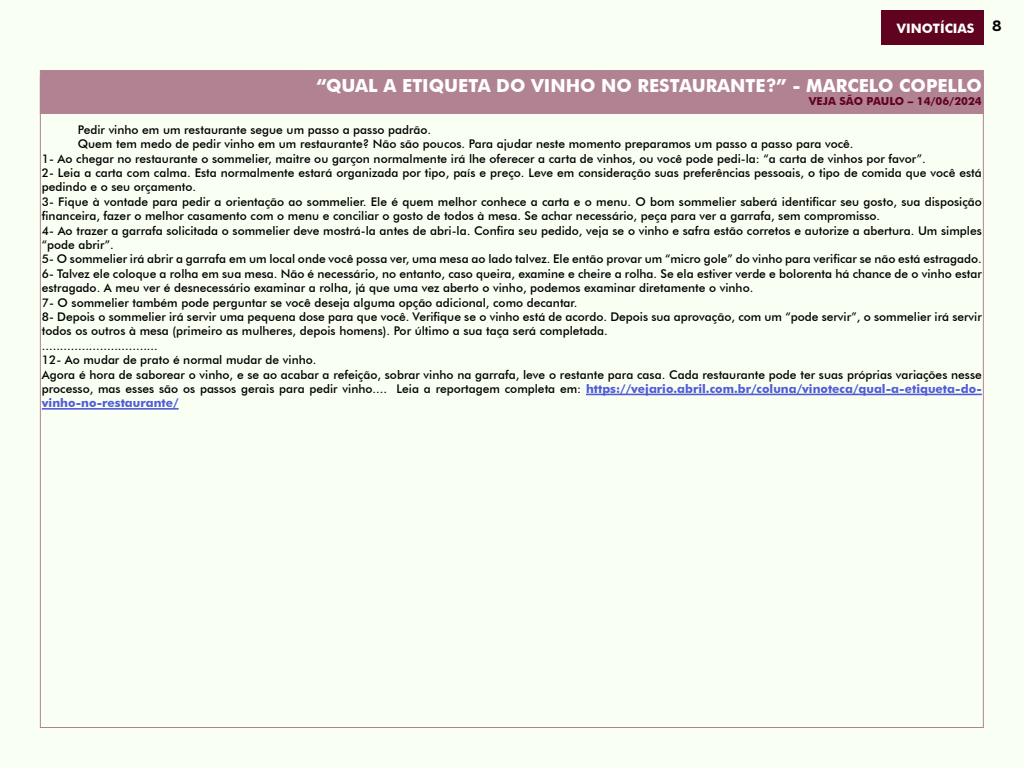
<style>
.page{position:relative;width:1024px;height:768px;background:#f9fff3}
.page>*{position:absolute;margin:0;border:0;box-sizing:border-box;transform-origin:0 0}
.t1{font:700 18px "Futura BT";color:#fff}
.t2{font:700 13px "Futura BT";color:#fff}
.t3{font:500 12px "Futura BT";color:#000}
.t4{font:700 12px "Futura BT";color:#4f5cd6}
.t5{font:700 11px "Futura BT";color:#600320}
.s1{font-weight:700;color:#4f5cd6}
</style>
<div class="page">
<div style="left:882px;top:10px;width:102px;height:34px;background:#600320"></div>
<div style="left:40px;top:70px;width:944px;height:44px;background:#b18392"></div>
<hr style="left:586px;top:394px;width:396px;height:1px;background:#4f5cd6">
<hr style="left:42px;top:408px;width:137px;height:2px;background:#4f5cd6">
<p class="t2" style="left:897px;top:21px;width:106px">VINOTÍCIAS <sup>8</sup></p>
<h1 class="t1" style="left:316px;top:75px;width:667px">“QUAL A ETIQUETA DO VINHO NO RESTAURANTE?” - MARCELO COPELLO</h1>
<p class="t5" style="left:809px;top:94px;width:175px">VEJA SÃO PAULO – 14/06/2024</p>
<p class="t3" style="left:78px;top:122px;width:355px">Pedir vinho em um restaurante segue um passo a passo padrão.</p>
<p class="t3" style="left:78px;top:137px;width:777px">Quem tem medo de pedir vinho em um restaurante? Não são poucos. Para ajudar neste momento preparamos um passo a passo para você.</p>
<p class="t3" style="left:42px;top:151px;width:885px">1- Ao chegar no restaurante o sommelier, maitre ou garçon normalmente irá lhe oferecer a carta de vinhos, ou você pode pedi-la: “a carta de vinhos por favor”.</p>
<p class="t3" style="left:42px;top:166px;width:941px">2- Leia a carta com calma. Esta normalmente estará organizada por tipo, país e preço. Leve em consideração suas preferências pessoais, o tipo de comida que você está</p>
<p class="t3" style="left:42px;top:180px;width:156px">pedindo e o seu orçamento.</p>
<p class="t3" style="left:42px;top:194px;width:942px">3- Fique à vontade para pedir a orientação ao sommelier. Ele é quem melhor conhece a carta e o menu. O bom sommelier saberá identificar seu gosto, sua disposição</p>
<p class="t3" style="left:42px;top:209px;width:840px">financeira, fazer o melhor casamento com o menu e conciliar o gosto de todos à mesa. Se achar necessário, peça para ver a garrafa, sem compromisso.</p>
<p class="t3" style="left:42px;top:223px;width:941px">4- Ao trazer a garrafa solicitada o sommelier deve mostrá-la antes de abri-la. Confira seu pedido, veja se o vinho e safra estão corretos e autorize a abertura. Um simples</p>
<p class="t3" style="left:42px;top:238px;width:74px">“pode abrir”.</p>
<p class="t3" style="left:42px;top:252px;width:941px">5- O sommelier irá abrir a garrafa em um local onde você possa ver, uma mesa ao lado talvez. Ele então provar um “micro gole” do vinho para verificar se não está estragado.</p>
<p class="t3" style="left:42px;top:266px;width:941px">6- Talvez ele coloque a rolha em sua mesa. Não é necessário, no entanto, caso queira, examine e cheire a rolha. Se ela estiver verde e bolorenta há chance de o vinho estar</p>
<p class="t3" style="left:42px;top:281px;width:713px">estragado. A meu ver é desnecessário examinar a rolha, já que uma vez aberto o vinho, podemos examinar diretamente o vinho.</p>
<p class="t3" style="left:42px;top:295px;width:537px">7- O sommelier também pode perguntar se você deseja alguma opção adicional, como decantar.</p>
<p class="t3" style="left:42px;top:310px;width:941px">8- Depois o sommelier irá servir uma pequena dose para que você. Verifique se o vinho está de acordo. Depois sua aprovação, com um “pode servir”, o sommelier irá servir</p>
<p class="t3" style="left:42px;top:324px;width:567px">todos os outros à mesa (primeiro as mulheres, depois homens). Por último a sua taça será completada.</p>
<p class="t3" style="left:42px;top:338px;width:117px">................................</p>
<p class="t3" style="left:42px;top:353px;width:276px">12- Ao mudar de prato é normal mudar de vinho.</p>
<p class="t3" style="left:42px;top:367px;width:942px">Agora é hora de saborear o vinho, e se ao acabar a refeição, sobrar vinho na garrafa, leve o restante para casa. Cada restaurante pode ter suas próprias variações nesse</p>
<p class="t3" style="left:42px;top:382px;width:942px">processo, mas esses são os passos gerais para pedir vinho.... Leia a reportagem completa em: <span class="s1">https://vejario.abril.com.br/coluna/vinoteca/qual-a-etiqueta-do-</span></p>
<p class="t4" style="left:42px;top:396px;width:138px">vinho-no-restaurante/</p>
</div>
